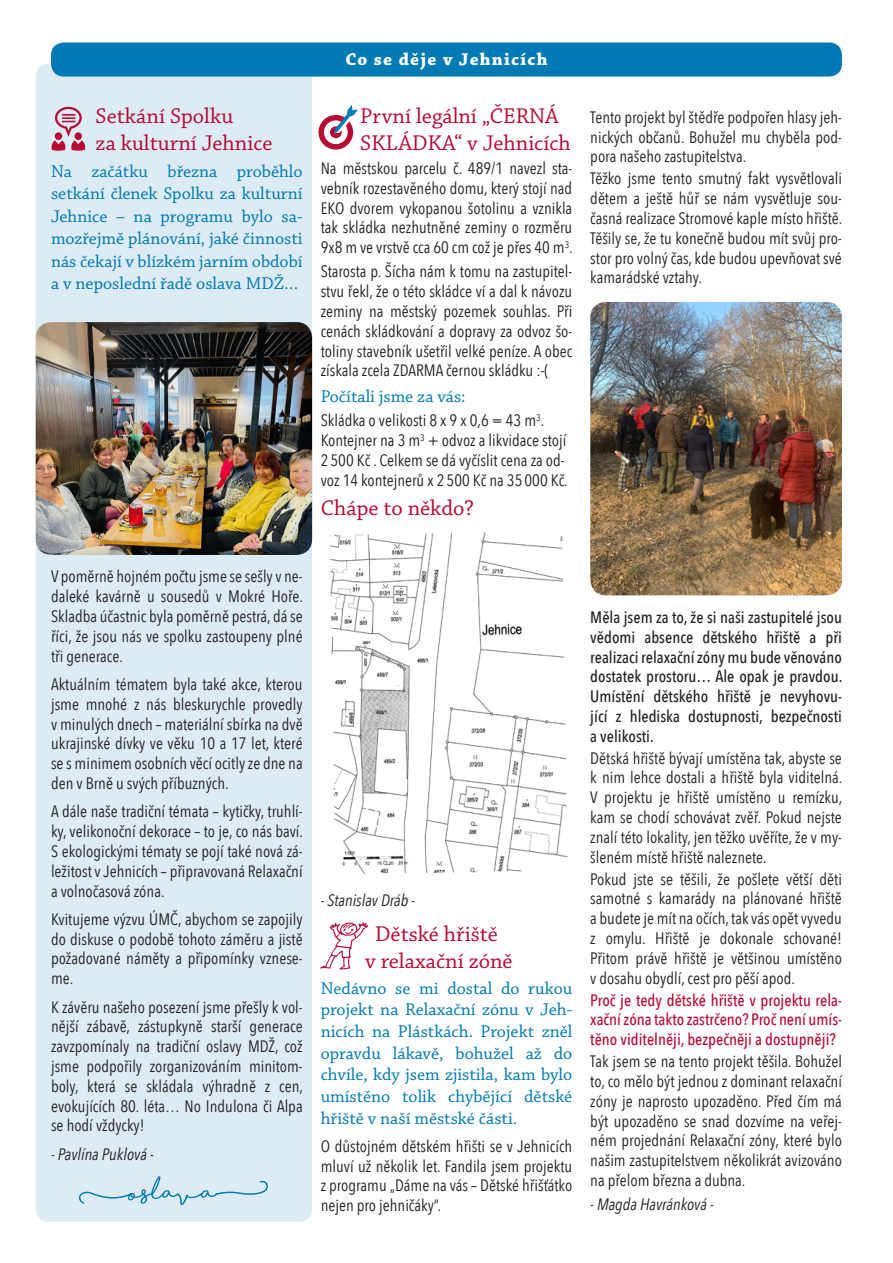
<style>
.page{position:relative;width:893px;height:1263px;background:#fff}
.page>*{position:absolute;margin:0;border:0;box-sizing:border-box;transform-origin:0 0}
.t1{font:22.5px/27px "Chaparral Pro";color:#b50b35}
.t2{font:18px/21.6px "Chaparral Pro";color:#007ab2;text-align:justify}
.t3{font:700 18px "Chaparral Pro";letter-spacing:.07em;color:#fff}
.t4{font:16.5px/19.8px "Avenir Next Condensed";color:#231f20;text-align:justify}
.t5{font:500 16.5px/19.8px "Avenir Next Condensed";color:#231f20;text-align:justify}
.t6{font:500 16.5px/19.8px "Avenir Next Condensed";color:#b50b35;text-align:justify}
.t7{font:italic 16.5px "Avenir Next Condensed";color:#231f20}
</style>
<div class="page">
<div style="left:36px;top:64px;width:276px;height:1158px;background:#ddebf5;border-radius:13px"></div>
<div style="left:51px;top:43px;width:791px;height:34px;background:#007ab2;border-radius:13px"></div>
<img style="left:36px;top:322px;width:276px;height:233px">
<img style="left:590px;top:302px;width:252px;height:293px">
<img style="left:329px;top:532px;width:239px;height:343px">
<svg style="left:79px;top:1176px;width:189px;height:29px"></svg>
<svg style="left:52px;top:107px;width:33px;height:44px"></svg>
<svg style="left:318px;top:105px;width:40px;height:45px"></svg>
<svg style="left:320px;top:922px;width:48px;height:48px"></svg>
<h1 class="t1" style="left:96px;top:103px;width:178px">Setkání Spolku<br>za kulturní Jehnice</h1>
<p class="t2" style="left:51px;top:160px;width:253px;line-height:22.5px">Na začátku března proběhlo setkání členek Spolku za kulturní Jehnice – na programu bylo sa&shy;mozřejmě plánování, jaké činnosti nás čekají v blízkém jarním období a v neposlední řadě oslava MDŽ…</p>
<p class="t3" style="left:345px;top:49px;width:204px">Co se děje v Jehnicích</p>
<h1 class="t1" style="left:360px;top:103px;width:212px">První legální „ČERNÁ<br>SKLÁDKA“ v Jehnicích</h1>
<p class="t4" style="left:321px;top:158px;width:254px">Na městskou parcelu č. 489/1 navezl sta&shy;vebník rozestavěného domu, který stojí nad EKO dvorem vykopanou šotolinu a vznikla tak skládka nezhutněné zeminy o rozměru 9x8 m ve vrstvě cca 60 cm což je přes 40 m<sup>3</sup>.</p>
<p class="t4" style="left:321px;top:261px;width:253px">Starosta p. Šícha nám k tomu na zastupitel&shy;stvu řekl, že o této skládce ví a dal k návozu zeminy na městský pozemek souhlas. Při cenách skládkování a dopravy za odvoz šo&shy;toliny stavebník ušetřil velké peníze. A obec získala zcela ZDARMA černou skládku :-(</p>
<p class="t2" style="left:321px;top:386px;width:146px">Počítali jsme za vás:</p>
<p class="t4" style="left:321px;top:410px;width:249px;text-align:left">Skládka o velikosti 8 x 9 x 0,6 = 43 m<sup>3</sup>.<br>Kontejner na 3 m<sup>3</sup> + odvoz a likvidace stojí 2 500 Kč . Celkem se dá vyčíslit cena za od&shy;voz 14 kontejnerů x 2 500 Kč na 35 000 Kč.</p>
<h1 class="t1" style="left:321px;top:495px;width:155px">Chápe to někdo?</h1>
<p class="t4" style="left:590px;top:106px;width:253px">Tento projekt byl štědře podpořen hlasy jeh&shy;nických občanů. Bohužel mu chyběla pod&shy;pora našeho zastupitelstva.</p>
<p class="t4" style="left:590px;top:168px;width:254px">Těžko jsme tento smutný fakt vysvětlovali dětem a ještě hůř se nám vysvětluje sou&shy;časná realizace Stromové kaple místo hřiště.<br>Těšily se, že tu konečně budou mít svůj pro&shy;stor pro volný čas, kde budou upevňovat své kamarádské vztahy.</p>
<p class="t4" style="left:51px;top:566px;width:254px">V poměrně hojném počtu jsme se sešly v ne&shy;daleké kavárně u sousedů v Mokré Hoře.<br>Skladba účastnic byla poměrně pestrá, dá se říci, že jsou nás ve spolku zastoupeny plné tři generace.</p>
<p class="t4" style="left:51px;top:673px;width:253px">Aktuálním tématem byla také akce, kterou jsme mnohé z nás bleskurychle provedly v minulých dnech – materiální sbírka na dvě ukrajinské dívky ve věku 10 a 17 let, které se s minimem osobních věcí ocitly ze dne na den v Brně u svých příbuzných.</p>
<p class="t4" style="left:51px;top:801px;width:254px">A dále naše tradiční témata – kytičky, truhlí&shy;ky, velikonoční dekorace – to je, co nás baví.<br>S ekologickými tématy se pojí také nová zá&shy;ležitost v Jehnicích – připravovaná Relaxační a volnočasová zóna.</p>
<p class="t4" style="left:51px;top:908px;width:253px">Kvitujeme výzvu ÚMČ, abychom se zapojily do diskuse o podobě tohoto záměru a jistě požadované náměty a připomínky vznese&shy;me.</p>
<p class="t4" style="left:51px;top:996px;width:254px">K závěru našeho posezení jsme přešly k vol&shy;nější zábavě, zástupkyně starší generace zavzpomínaly na tradiční oslavy MDŽ, což jsme podpořily zorganizováním minitom&shy;boly, která se skládala výhradně z cen, evokujících 80. léta… No Indulona či Alpa se hodí vždycky!</p>
<p class="t7" style="left:51px;top:1144px;width:104px">- Pavlína Puklová -</p>
<p class="t7" style="left:321px;top:890px;width:96px">- Stanislav Dráb -</p>
<h1 class="t1" style="left:365px;top:921px;width:149px;text-align:center">Dětské hřiště<br>v relaxační zóně</h1>
<p class="t2" style="left:321px;top:978px;width:253px">Nedávno se mi dostal do rukou projekt na Relaxační zónu v Jeh&shy;nicích na Plástkách. Projekt zněl opravdu lákavě, bohužel až do chvíle, kdy jsem zjistila, kam bylo umístěno tolik chybějící dětské hřiště v naší městské části.</p>
<p class="t4" style="left:321px;top:1135px;width:253px">O důstojném dětském hřišti se v Jehnicích mluví už několik let. Fandila jsem projektu z programu „Dáme na vás – Dětské hřišťátko nejen pro jehničáky“.</p>
<p class="t5" style="left:590px;top:607px;width:254px">Měla jsem za to, že si naši zastupitelé jsou vědomi absence dětského hřiště a při realizaci relaxační zóny mu bude věnováno dostatek prostoru… Ale opak je pravdou.<br>Umístění dětského hřiště je nevyhovu&shy;jící z hlediska dostupnosti, bezpečnosti a velikosti.</p>
<p class="t4" style="left:590px;top:747px;width:254px">Dětská hřiště bývají umístěna tak, abyste se k nim lehce dostali a hřiště byla viditelná.<br>V projektu je hřiště umístěno u remízku, kam se chodí schovávat zvěř. Pokud nejste znalí této lokality, jen těžko uvěříte, že v my&shy;šleném místě hřiště naleznete.</p>
<p class="t4" style="left:590px;top:868px;width:253px">Pokud jste se těšili, že pošlete větší děti samotné s kamarády na plánované hřiště a budete je mít na očích, tak vás opět vyvedu z omylu. Hřiště je dokonale schované!<br>Přitom právě hřiště je většinou umístěno v dosahu obydlí, cest pro pěší apod.</p>
<p class="t6" style="left:590px;top:990px;width:253px">Proč je tedy dětské hřiště v projektu rela&shy;xační zóna takto zastrčeno? Proč není umís&shy;těno viditelněji, bezpečněji a dostupněji?</p>
<p class="t4" style="left:590px;top:1051px;width:253px">Tak jsem se na tento projekt těšila. Bohužel to, co mělo být jednou z dominant relaxační zóny je naprosto upozaděno. Před čím má být upozaděno se snad dozvíme na veřej&shy;ném projednání Relaxační zóny, které bylo našim zastupitelstvem několikrát avizováno na přelom března a dubna.</p>
<p class="t7" style="left:590px;top:1194px;width:125px">- Magda Havránková -</p>
</div>
